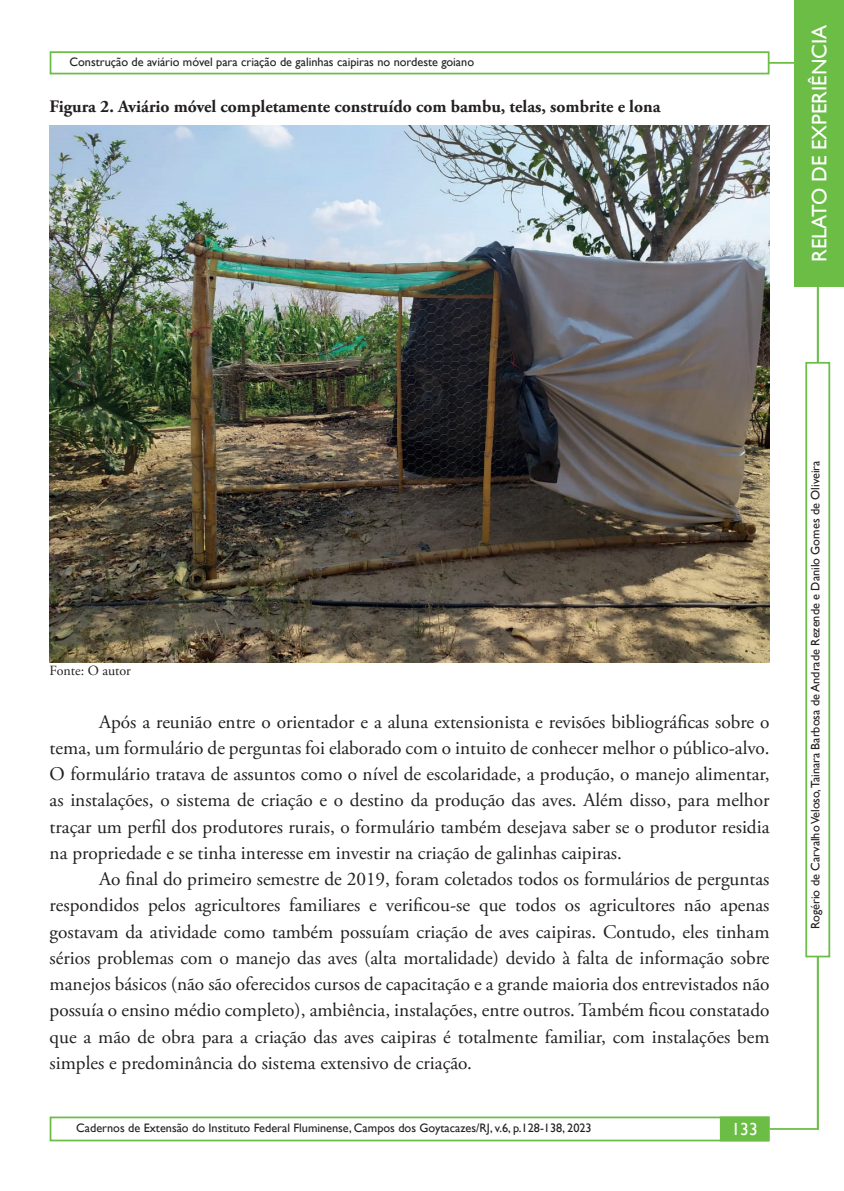
<style>
.page{position:relative;width:844px;height:1191px;background:#fff}
.page>*{position:absolute;margin:0;border:0;box-sizing:border-box;transform-origin:0 0}
.t1{font:21px "Gill Sans";color:#fff}
.t2{font:19.25px/26.2px "Adobe Garamond Pro";color:#231f20;text-align:justify}
.t3{font:700 17.5px "Adobe Garamond Pro";color:#231f20}
.t4{font:17.5px "Gill Sans";color:#fff}
.t5{font:14px "Adobe Garamond Pro";color:#231f20}
.t6{font:12.25px "Gill Sans";color:#231f20}
</style>
<div class="page">
<hr style="left:768px;top:62px;width:48px;height:2px;background:#6bbd46">
<div style="left:50px;top:1116px;width:719px;height:25px;border:2px solid #6bbd46"></div>
<hr style="left:769px;top:1128px;width:48px;height:1px;background:#6bbd46">
<div style="left:719px;top:1116px;width:50px;height:25px;background:#6bbd46;border:2px solid #6bbd46"></div>
<div style="left:50px;top:51px;width:719px;height:23px;border:2px solid #6bbd46"></div>
<hr style="left:816px;top:189px;width:2px;height:940px;background:#6bbd46">
<div style="left:805px;top:362px;width:25px;height:595px;background:#fff;border:2px solid #6bbd46"></div>
<div style="left:794px;top:0;width:49px;height:286px;background:#6bbd46"></div>
<img style="left:50px;top:126px;width:719px;height:536px">
<p class="t6" style="left:69px;top:55px;width:406px">Construção de aviário móvel para criação de galinhas caipiras no nordeste goiano</p>
<p class="t3" style="left:50px;top:96px;width:612px">Figura 2. Aviário móvel completamente construído com bambu, telas, sombrite e lona</p>
<p class="t1" style="left:806px;top:262px;width:239px;rotate:-90deg">RELATO DE EXPERIÊNCIA</p>
<p class="t5" style="left:50px;top:662px;width:83px">Fonte: O autor</p>
<p class="t2" style="left:50px;top:709px;width:721px;text-indent:50px">Após a reunião entre o orientador e a aluna extensionista e revisões bibliográficas sobre o tema, um formulário de perguntas foi elaborado com o intuito de conhecer melhor o público-alvo.<br>O formulário tratava de assuntos como o nível de escolaridade, a produção, o manejo alimentar, as instalações, o sistema de criação e o destino da produção das aves. Além disso, para melhor traçar um perfil dos produtores rurais, o formulário também desejava saber se o produtor residia na propriedade e se tinha interesse em investir na criação de galinhas caipiras.</p>
<p class="t2" style="left:50px;top:866px;width:721px;text-indent:50px">Ao final do primeiro semestre de 2019, foram coletados todos os formulários de perguntas respondidos pelos agricultores familiares e verificou-se que todos os agricultores não apenas gostavam da atividade como também possuíam criação de aves caipiras. Contudo, eles tinham sérios problemas com o manejo das aves (alta mortalidade) devido à falta de informação sobre manejos básicos (não são oferecidos cursos de capacitação e a grande maioria dos entrevistados não possuía o ensino médio completo), ambiência, instalações, entre outros. Também ficou constatado que a mão de obra para a criação das aves caipiras é totalmente familiar, com instalações bem simples e predominância do sistema extensivo de criação.</p>
<p class="t6" style="left:76px;top:1121px;width:517px">Cadernos de Extensão do Instituto Federal Fluminense, Campos dos Goytacazes/RJ, v.6, p.128-138, 2023</p>
<p class="t4" style="left:731px;top:1119px;width:28px">133</p>
<p class="t6" style="left:808px;top:929px;width:470px;rotate:-90deg">Rogério de Carvalho Veloso,Tainara Barbosa de Andrade Rezende e Danilo Gomes de Oliveira</p>
</div>
